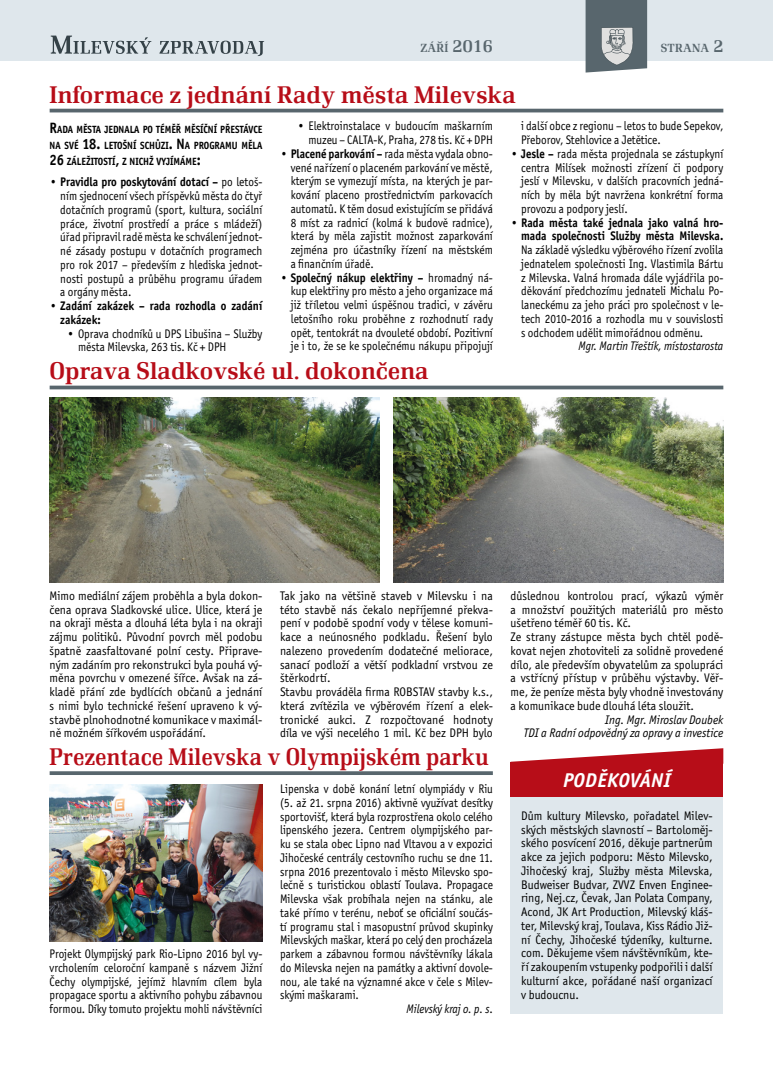
<style>
.page{position:relative;width:773px;height:1081px;background:#fff}
.page>*{position:absolute;margin:0;border:0;box-sizing:border-box;transform-origin:0 0}
.t1{font:500 25px "Renault TOT";color:#b70d18}
.t2{font:500 25px "Renault TOT";color:#b70d18;scale:.92 1}
.t3{font:italic 700 20px "Officina Sans Itc TOT";letter-spacing:.015em;color:#fff}
.t4{font:12.5px/13.8px "Officina Sans Itc TOT";color:#000;text-align:justify;scale:.9 1}
.t5{font:12.5px/13.8px "Officina Sans Itc TOT";color:#000;text-align:justify;scale:.95 1}
.t6{font:700 12.5px/13.8px "Officina Sans Itc TOT";color:#000;scale:.9 1}
.t7{font:italic 12.5px/13.8px "Officina Sans Itc TOT";color:#000;text-align:right;scale:.95 1}
.t8{font:italic 12.5px "Officina Sans Itc TOT";color:#000;scale:.9 1}
.t9{font:500 12.25px "Renault TOT";letter-spacing:.015em;color:#58666d}
.t10{font:700 10.5px/16.2px "Officina Sans Itc TOT";color:#000;text-align:justify;scale:.9 1}
.s1{font-size:17.5px}
.s2{font-size:15px}
.s3{font-weight:700}
.s4{font-style:normal}
</style>
<div class="page">
<div style="left:0;top:1px;width:772px;height:60px;background:#dfe7ec"></div>
<svg style="left:585px;top:0;width:62px;height:73px"></svg>
<svg style="left:159px;top:41px;width:105px;height:15px"></svg>
<svg style="left:51px;top:36px;width:100px;height:18px"></svg>
<hr style="left:50px;top:386px;width:673px;height:3px;background:#58666d">
<img style="left:50px;top:397px;width:329px;height:186px">
<img style="left:393px;top:397px;width:330px;height:186px">
<svg style="left:50px;top:771px;width:443px;height:4px;background:#627076"></svg>
<img style="left:50px;top:784px;width:212px;height:157px">
<hr style="left:50px;top:109px;width:673px;height:3px;background:#58666d">
<div style="left:510px;top:789px;width:213px;height:224px;background:#dfe7ec"></div>
<svg style="left:510px;top:748px;width:213px;height:14px"></svg>
<div style="left:510px;top:762px;width:213px;height:35px;background:#b70d18"></div>
<p class="t9" style="left:420px;top:41px;width:74px">ZÁŘÍ <span class="s1">2016</span></p>
<p class="t9" style="left:660px;top:41px;width:64px">STRANA <span class="s1">2</span></p>
<h1 class="t1" style="left:50px;top:80px;width:467px">Informace z jednání Rady města Milevska</h1>
<p class="t10" style="left:50px;top:121px;width:238px"><span class="s2">R</span>ADA MĚSTA JEDNALA PO TÉMĚŘ MĚSÍČNÍ PŘESTÁVCE NA SVÉ <span class="s2">18.</span> LETOŠNÍ SCHŮZI<span class="s2">. N</span>A PROGRAMU MĚLA <span class="s2">26</span> ZÁLEŽITOSTÍ<span class="s2">,</span> Z NICHŽ VYJÍMÁME<span class="s2">:</span></p>
<p class="t4" style="left:60px;top:175px;width:226px;text-indent:-11px"><span class="s3">• Pravidla pro poskytování dotací –</span> po letoš&shy;ním sjednocení všech příspěvků města do čtyř dotačních programů (sport, kultura, sociální práce, životní prostředí a práce s mládeží) úřad připravil radě města ke schválení jednot&shy;né zásady postupu v dotačních programech pro rok 2017 – především z hlediska jednot&shy;nosti postupů a průběhu programu úřadem a orgány města.</p>
<p class="t6" style="left:60px;top:299px;width:226px;text-indent:-11px">• Zadání zakázek – rada rozhodla o zadání zakázek:</p>
<p class="t4" style="left:78px;top:326px;width:206px;text-indent:-11px">• Oprava chodníků u DPS Libušina – Služby města Milevska, 263 tis. Kč + DPH</p>
<p class="t4" style="left:297px;top:119px;width:219px;text-align:right">• Elektroinstalace v budoucím maškarním muzeu – CALTA-K, Praha, 278 tis. Kč + DPH</p>
<p class="t4" style="left:291px;top:147px;width:226px;text-indent:-11px"><span class="s3">• Placené parkování –</span> rada města vydala obno&shy;vené nařízení o placeném parkování ve městě, kterým se vymezují místa, na kterých je par&shy;kování placeno prostřednictvím parkovacích automatů. K těm dosud existujícím se přidává 8 míst za radnicí (kolmá k budově radnice), která by měla zajistit možnost zaparkování zejména pro účastníky řízení na městském a finančním úřadě.</p>
<p class="t4" style="left:291px;top:271px;width:226px;text-indent:-11px"><span class="s3">• Společný nákup elektřiny –</span> hromadný ná&shy;kup elektřiny pro město a jeho organizace má již tříletou velmi úspěšnou tradici, v závěru letošního roku proběhne z rozhodnutí rady opět, tentokrát na dvouleté období. Pozitivní je i to, že se ke společnému nákupu připojují</p>
<p class="t4" style="left:521px;top:119px;width:226px">i další obce z regionu – letos to bude Sepekov,<br>Přeborov, Stehlovice a Jetětice.</p>
<p class="t4" style="left:521px;top:147px;width:226px;text-indent:-11px"><span class="s3">• Jesle –</span> rada města projednala se zástupkyní centra Milísek možnosti zřízení či podpory jeslí v Milevsku, v dalších pracovních jedná&shy;ních by měla být navržena konkrétní forma provozu a podpory jeslí.</p>
<p class="t6" style="left:510px;top:215px;width:238px;text-align:right">• Rada města také jednala jako valná hro&shy;mada společnosti Služby města Milevska.</p>
<p class="t4" style="left:521px;top:243px;width:226px">Na základě výsledku výběrového řízení zvolila jednatelem společnosti Ing. Vlastimila Bártu z Milevska. Valná hromada dále vyjádřila po&shy;děkování předchozímu jednateli Michalu Po&shy;laneckému za jeho práci pro společnost v le&shy;tech 2010-2016 a rozhodla mu v souvislosti s odchodem udělit mimořádnou odměnu.</p>
<p class="t8" style="left:578px;top:339px;width:162px">Mgr. Martin Třeštík, místostarosta</p>
<h1 class="t1" style="left:50px;top:357px;width:380px">Oprava Sladkovské ul. dokončena</h1>
<p class="t5" style="left:50px;top:589px;width:226px">Mimo mediální zájem proběhla a byla dokon&shy;čena oprava Sladkovské ulice. Ulice, která je na okraji města a dlouhá léta byla i na okraji zájmu politiků. Původní povrch měl podobu špatně zaasfaltované polní cesty. Připrave&shy;ným zadáním pro rekonstrukci byla pouhá vý&shy;měna povrchu v omezené šířce. Avšak na zá&shy;kladě přání zde bydlících občanů a jednání s nimi bylo technické řešení upraveno k vý&shy;stavbě plnohodnotné komunikace v maximál&shy;ně možném šířkovém uspořádání.</p>
<p class="t5" style="left:280px;top:589px;width:225px;text-align:left">Tak jako na většině staveb v Milevsku i na této stavbě nás čekalo nepříjemné překva&shy;pení v podobě spodní vody v tělese komuni&shy;kace a neúnosného podkladu. Řešení bylo nalezeno provedením dodatečné meliorace, sanací podloží a větší podkladní vrstvou ze štěrkodrtí.<br>Stavbu prováděla firma ROBSTAV stavby k.s., která zvítězila ve výběrovém řízení a elek&shy;tronické aukci. Z rozpočtované hodnoty díla ve výši necelého 1 mil. Kč bez DPH bylo</p>
<p class="t5" style="left:510px;top:589px;width:225px;text-align:left">důslednou kontrolou prací, výkazů výměr a množství použitých materiálů pro město ušetřeno téměř 60 tis. Kč.<br>Ze strany zástupce města bych chtěl podě&shy;kovat nejen zhotoviteli za solidně provedené dílo, ale především obyvatelům za spolupráci a vstřícný přístup v průběhu výstavby. Věř&shy;me, že peníze města byly vhodně investovány a komunikace bude dlouhá léta sloužit.</p>
<p class="t7" style="left:523px;top:713px;width:211px">Ing. Mgr. Miroslav Doubek<br>TDI a Radní odpovědný za opravy a investice</p>
<h1 class="t2" style="left:50px;top:743px;width:479px">Prezentace Milevska v Olympijském parku</h1>
<p class="t4" style="left:50px;top:947px;width:238px">Projekt Olympijský park Rio-Lipno 2016 byl vy&shy;vrcholením celoroční kampaně s názvem Jižní Čechy olympijské, jejímž hlavním cílem byla propagace sportu a aktivního pohybu zábavnou formou. Díky tomuto projektu mohli návštěvníci</p>
<p class="t4" style="left:280px;top:782px;width:238px">Lipenska v době konání letní olympiády v Riu</p>
<p class="t4" style="left:280px;top:796px;width:238px">(5. až 21. srpna 2016) aktivně využívat desítky</p>
<p class="t4" style="left:280px;top:809px;width:238px">sportovišť, která byla rozprostřena okolo celého</p>
<p class="t4" style="left:280px;top:823px;width:238px">lipenského jezera. Centrem olympijského par-</p>
<p class="t4" style="left:280px;top:837px;width:238px">ku se stala obec Lipno nad Vltavou a v expozici</p>
<p class="t4" style="left:280px;top:851px;width:238px">Jihočeské centrály cestovního ruchu se dne 11.</p>
<p class="t4" style="left:280px;top:864px;width:238px">srpna 2016 prezentovalo i město Milevsko spo-</p>
<p class="t4" style="left:280px;top:878px;width:238px">lečně s turistickou oblastí Toulava. Propagace</p>
<p class="t4" style="left:280px;top:892px;width:238px">Milevska však probíhala nejen na stánku, ale</p>
<p class="t4" style="left:280px;top:906px;width:238px">také přímo v terénu, neboť se oficiální součás-</p>
<p class="t4" style="left:280px;top:919px;width:238px">tí programu stal i masopustní průvod skupinky</p>
<p class="t4" style="left:280px;top:933px;width:238px">Milevských maškar, která po celý den procházela</p>
<p class="t4" style="left:280px;top:947px;width:238px">parkem a zábavnou formou návštěvníky lákala</p>
<p class="t4" style="left:280px;top:961px;width:238px">do Milevska nejen na památky a aktivní dovole-</p>
<p class="t4" style="left:280px;top:974px;width:238px">nou, ale také na významné akce v čele s Milev-</p>
<p class="t4" style="left:280px;top:988px;width:89px">skými maškarami.</p>
<p class="t8" style="left:406px;top:1002px;width:97px">Milevský kraj o. p. s<span class="s4">.</span></p>
<h2 class="t3" style="left:563px;top:768px;width:109px">PODĚKOVÁNÍ</h2>
<p class="t5" style="left:521px;top:809px;width:203px">Dům kultury Milevsko, pořadatel Milev&shy;ských městských slavností – Bartoloměj&shy;ského posvícení 2016, děkuje partnerům akce za jejich podporu: Město Milevsko, Jihočeský kraj, Služby města Milevska, Budweiser Budvar, ZVVZ Enven Enginee&shy;ring, Nej.cz, Čevak, Jan Polata Company, Acond, JK Art Production, Milevský kláš&shy;ter, Milevský kraj, Toulava, Kiss Rádio Již&shy;ní Čechy, Jihočeské týdeníky, kulturne. com. Děkujeme všem návštěvníkům, kte&shy;ří zakoupením vstupenky podpořili i další kulturní akce, pořádané naší organizací v budoucnu.</p>
</div>
